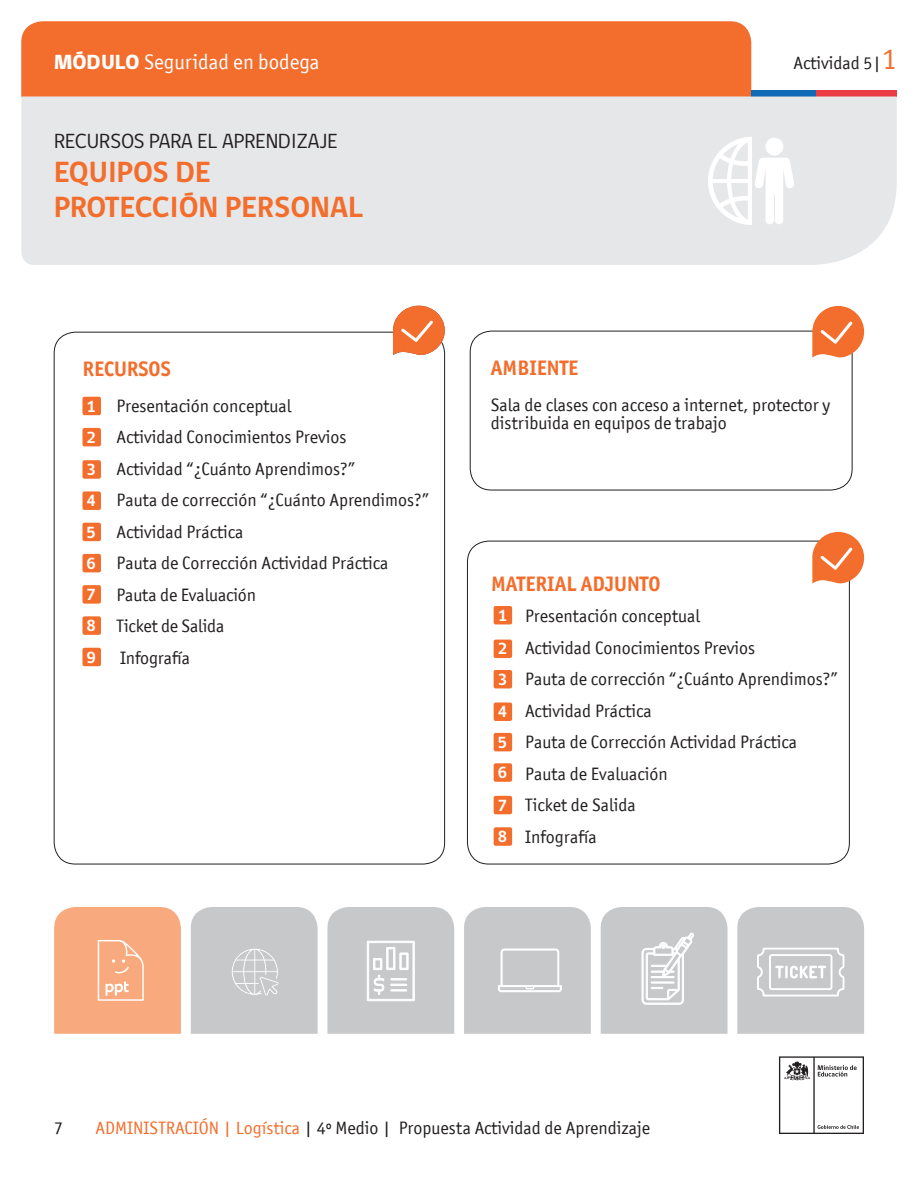
<style>
.page{position:relative;width:918px;height:1188px;background:#fff}
.page>*{position:absolute;margin:0;border:0;box-sizing:border-box;transform-origin:0 0}
.t1{font:700 30px "gob CL";color:#f36e2d}
.t2{font:700 21px "Officina San ITC";color:#f36e2d}
.t3{font:21px "gob CL";color:#231f20}
.t4{font:21px "Officina San ITC";color:#fff}
.t5{font:18px/18px "Officina San ITC";color:#231f20}
.t6{font:700 16.5px "gob CL";color:#fff}
.s1{font-family:"gob CL";font-weight:800}
.s2{font-size:30px;color:#f36e2d}
.s3{color:#f36e2d}
</style>
<div class="page">
<svg style="left:779px;top:1056px;width:85px;height:78px"></svg>
<div style="left:21px;top:21px;width:730px;height:76px;background:#f36e2d"></div>
<div style="left:751px;top:90px;width:65px;height:7px;background:#0f69b4"></div>
<div style="left:816px;top:90px;width:81px;height:7px;background:#eb3c46"></div>
<div style="left:191px;top:907px;width:127px;height:127px;background:#c7c8ca"></div>
<div style="left:21px;top:97px;width:876px;height:168px;background:#e6e7e9"></div>
<svg style="left:708px;top:137px;width:86px;height:88px"></svg>
<svg style="left:54px;top:907px;width:127px;height:127px;background:#f8ad83"></svg>
<svg style="left:601px;top:907px;width:127px;height:127px;background:#cccdcf"></svg>
<svg style="left:737px;top:907px;width:127px;height:127px;background:#cbccce"></svg>
<svg style="left:327px;top:907px;width:127px;height:127px;background:#cbccce"></svg>
<div style="left:464px;top:907px;width:127px;height:127px;background:#c7c8ca"></div>
<div style="left:470px;top:331px;width:382px;height:159px;border:1px solid #231f20;border-radius:21px"></div>
<div style="left:467px;top:541px;width:383px;height:323px;border:1px solid #231f20;border-radius:21px"></div>
<svg style="left:393px;top:306px;width:52px;height:50px"></svg>
<svg style="left:812px;top:306px;width:52px;height:53px"></svg>
<svg style="left:812px;top:532px;width:52px;height:53px"></svg>
<div style="left:82px;top:397px;width:19px;height:18px;background:#f36e2d;border-radius:2px"></div>
<div style="left:82px;top:428px;width:19px;height:18px;background:#f36e2d;border-radius:2px"></div>
<div style="left:82px;top:460px;width:19px;height:19px;background:#f36e2d;border-radius:2px"></div>
<div style="left:82px;top:491px;width:19px;height:19px;background:#f36e2d;border-radius:2px"></div>
<div style="left:82px;top:523px;width:19px;height:18px;background:#f36e2d;border-radius:2px"></div>
<div style="left:82px;top:554px;width:19px;height:18px;background:#f36e2d;border-radius:2px"></div>
<div style="left:82px;top:585px;width:19px;height:19px;background:#f36e2d;border-radius:2px"></div>
<div style="left:494px;top:606px;width:18px;height:18px;background:#f36e2d;border-radius:2px"></div>
<div style="left:494px;top:640px;width:18px;height:18px;background:#f36e2d;border-radius:2px"></div>
<div style="left:494px;top:670px;width:18px;height:18px;background:#f36e2d;border-radius:2px"></div>
<div style="left:494px;top:703px;width:18px;height:18px;background:#f36e2d;border-radius:2px"></div>
<div style="left:494px;top:733px;width:18px;height:18px;background:#f36e2d;border-radius:2px"></div>
<div style="left:494px;top:763px;width:18px;height:19px;background:#f36e2d;border-radius:2px"></div>
<div style="left:494px;top:796px;width:18px;height:18px;background:#f36e2d;border-radius:2px"></div>
<div style="left:494px;top:827px;width:18px;height:19px;background:#f36e2d;border-radius:2px"></div>
<div style="left:82px;top:616px;width:19px;height:19px;background:#f36e2d;border-radius:2px"></div>
<div style="left:82px;top:648px;width:19px;height:18px;background:#f36e2d;border-radius:2px"></div>
<p class="t4" style="left:54px;top:50px;width:267px"><span class="s1">MÓDULO</span> Seguridad en bodega</p>
<p class="t5" style="left:794px;top:54px;width:105px">Actividad 5|<span class="s2">1</span></p>
<p class="t3" style="left:54px;top:127px;width:285px">RECURSOS PARA EL APRENDIZAJE</p>
<p class="t1" style="left:54px;top:152px;width:158px">EQUIPOS DE</p>
<p class="t1" style="left:54px;top:186px;width:311px">PROTECCIÓN PERSONAL</p>
<p class="t2" style="left:82px;top:356px;width:90px">RECURSOS</p>
<p class="t5" style="left:117px;top:397px;width:176px">Presentación conceptual</p>
<p class="t5" style="left:117px;top:428px;width:232px">Actividad Conocimientos Previos</p>
<p class="t5" style="left:117px;top:460px;width:240px">Actividad “¿Cuánto Aprendimos?”</p>
<p class="t5" style="left:117px;top:491px;width:314px">Pauta de corrección “¿Cuánto Aprendimos?”</p>
<p class="t5" style="left:117px;top:523px;width:128px">Actividad Práctica</p>
<p class="t5" style="left:117px;top:554px;width:273px">Pauta de Corrección Actividad Práctica</p>
<p class="t5" style="left:117px;top:586px;width:141px">Pauta de Evaluación</p>
<p class="t5" style="left:117px;top:617px;width:109px">Ticket de Salida</p>
<p class="t5" style="left:120px;top:649px;width:71px">Infografía</p>
<p class="t6" style="left:87px;top:395px;width:11px">1</p>
<p class="t6" style="left:87px;top:426px;width:11px">2</p>
<p class="t6" style="left:87px;top:458px;width:11px">3</p>
<p class="t6" style="left:87px;top:490px;width:11px">4</p>
<p class="t6" style="left:87px;top:521px;width:11px">5</p>
<p class="t6" style="left:87px;top:552px;width:11px">6</p>
<p class="t6" style="left:87px;top:583px;width:11px">7</p>
<p class="t6" style="left:87px;top:614px;width:11px">8</p>
<p class="t6" style="left:87px;top:646px;width:11px">9</p>
<p class="t2" style="left:491px;top:355px;width:89px">AMBIENTE</p>
<p class="t5" style="left:491px;top:396px;width:341px">Sala de clases con acceso a internet, protector y distribuida en equipos de trabajo</p>
<p class="t2" style="left:491px;top:570px;width:171px">MATERIAL ADJUNTO</p>
<p class="t5" style="left:525px;top:607px;width:176px">Presentación conceptual</p>
<p class="t5" style="left:525px;top:639px;width:232px">Actividad Conocimientos Previos</p>
<p class="t5" style="left:525px;top:670px;width:314px">Pauta de corrección “¿Cuánto Aprendimos?”</p>
<p class="t5" style="left:525px;top:702px;width:128px">Actividad Práctica</p>
<p class="t5" style="left:525px;top:733px;width:273px">Pauta de Corrección Actividad Práctica</p>
<p class="t5" style="left:525px;top:765px;width:144px">Pauta de Evaluación</p>
<p class="t5" style="left:525px;top:796px;width:112px">Ticket de Salida</p>
<p class="t5" style="left:525px;top:828px;width:73px">Infografía</p>
<p class="t6" style="left:498px;top:604px;width:11px">1</p>
<p class="t6" style="left:498px;top:638px;width:11px">2</p>
<p class="t6" style="left:498px;top:668px;width:11px">3</p>
<p class="t6" style="left:498px;top:701px;width:11px">4</p>
<p class="t6" style="left:498px;top:731px;width:11px">5</p>
<p class="t6" style="left:498px;top:761px;width:11px">6</p>
<p class="t6" style="left:498px;top:794px;width:11px">7</p>
<p class="t6" style="left:498px;top:825px;width:11px">8</p>
<p class="t5" style="left:54px;top:1119px;width:10px">7</p>
<p class="t5" style="left:95px;top:1119px;width:556px"><span class="s3">ADMINISTRACIÓN | Logística</span> | 4º Medio | Propuesta Actividad de Aprendizaje</p>
</div>
